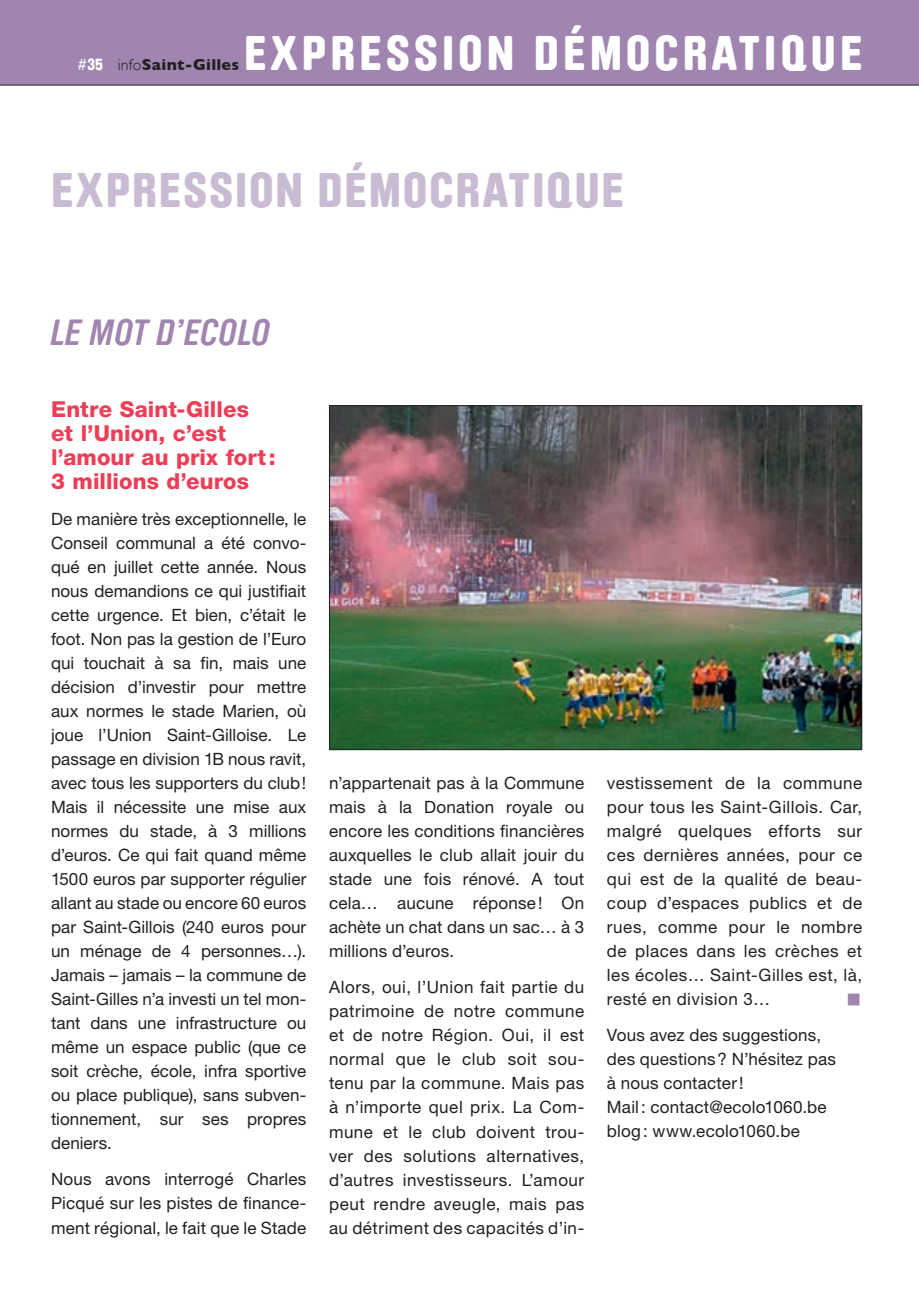
<style>
.page{position:relative;width:919px;height:1299px;background:#fff}
.page>*{position:absolute;margin:0;border:0;box-sizing:border-box;transform-origin:0 0}
.t1{font:900 48px "Brauer Neue";letter-spacing:.045em;color:#c8bbd2}
.t2{font:900 48px "Brauer Neue";letter-spacing:.09em;color:#fff}
.t3{font:italic 700 36px "Brauer Neue";color:#9f85af}
.t4{font:800 22px/24px "Helvetica Neue LT Pro";letter-spacing:.005em;color:#ee3d56}
.t5{font:17px/24px "Helvetica Neue LT Pro";letter-spacing:.005em;color:#231f20;text-align:justify}
.t6{font:700 16px "Gill Sans";letter-spacing:.02em;color:#231f20}
.s1{font-family:"Brauer Neue";font-weight:400;color:#fff}
.s2{font-family:"Brauer Neue";font-weight:900;color:#fff}
.s3{font-weight:300}
</style>
<div class="page">
<img style="left:331px;top:407px;width:529px;height:341px">
<div style="left:0;top:0;width:918px;height:85px;background:#9f85af"></div>
<hr style="left:0;top:85px;width:918px;height:1px;background:#231f20">
<h1 class="t2" style="left:244px;top:26px;width:619px">EXPRESSION DÉMOCRATIQUE</h1>
<p class="t6" style="left:78px;top:52px;width:163px"><span class="s1">#</span><span class="s2">35</span> <span class="s3">info</span>Saint-Gilles</p>
<h1 class="t1" style="left:51px;top:162px;width:574px">EXPRESSION DÉMOCRATIQUE</h1>
<h2 class="t3" style="left:51px;top:312px;width:221px">LE MOT D’ECOLO</h2>
<p class="t4" style="left:51px;top:397px;width:226px">Entre Saint-Gilles et l’Union, c’est l’amour au prix fort:<br>3 millions d’euros</p>
<p class="t5" style="left:51px;top:506px;width:257px;text-align:left">De manière très exceptionnelle, le<br>Conseil communal a été convo&shy;qué en juillet cette année. Nous nous demandions ce qui justifiait cette urgence. Et bien, c’était le foot. Non pas la gestion de l’Euro qui touchait à sa fin, mais une décision d’investir pour mettre aux normes le stade Marien, où joue l’Union Saint-Gilloise. Le passage en division 1B nous ravit, avec tous les supporters du club!<br>Mais il nécessite une mise aux normes du stade, à 3 millions d’euros. Ce qui fait quand même<br>1500 euros par supporter régulier allant au stade ou encore 60 euros par Saint-Gillois (240 euros pour un ménage de 4 personnes…).<br>Jamais – jamais – la commune de<br>Saint-Gilles n’a investi un tel mon&shy;tant dans une infrastructure ou même un espace public (que ce soit crèche, école, infra sportive ou place publique), sans subven&shy;tionnement, sur ses propres deniers.</p>
<p class="t5" style="left:51px;top:1167px;width:257px">Nous avons interrogé Charles Picqué sur les pistes de finance&shy;ment régional, le fait que le Stade</p>
<p class="t5" style="left:329px;top:771px;width:257px">n’appartenait pas à la Commune mais à la Donation royale ou encore les conditions financières auxquelles le club allait jouir du stade une fois rénové. A tout cela… aucune réponse! On achète un chat dans un sac… à 3 millions d’euros.</p>
<p class="t5" style="left:329px;top:975px;width:257px">Alors, oui, l’Union fait partie du patrimoine de notre commune et de notre Région. Oui, il est normal que le club soit sou&shy;tenu par la commune. Mais pas à n’importe quel prix. La Com&shy;mune et le club doivent trou&shy;ver des solutions alternatives, d’autres investisseurs. L’amour peut rendre aveugle, mais pas au détriment des capacités d’in-</p>
<p class="t5" style="left:607px;top:771px;width:257px">vestissement de la commune pour tous les Saint-Gillois. Car, malgré quelques efforts sur ces dernières années, pour ce qui est de la qualité de beau&shy;coup d’espaces publics et de rues, comme pour le nombre de places dans les crèches et les écoles… Saint-Gilles est, là, resté en division 3…</p>
<p class="t5" style="left:607px;top:1022px;width:230px;text-align:left">Vous avez des suggestions, des questions? N’hésitez pas à nous contacter!<br>Mail: contact@ecolo1060.be blog: www.ecolo1060.be</p>
</div>
